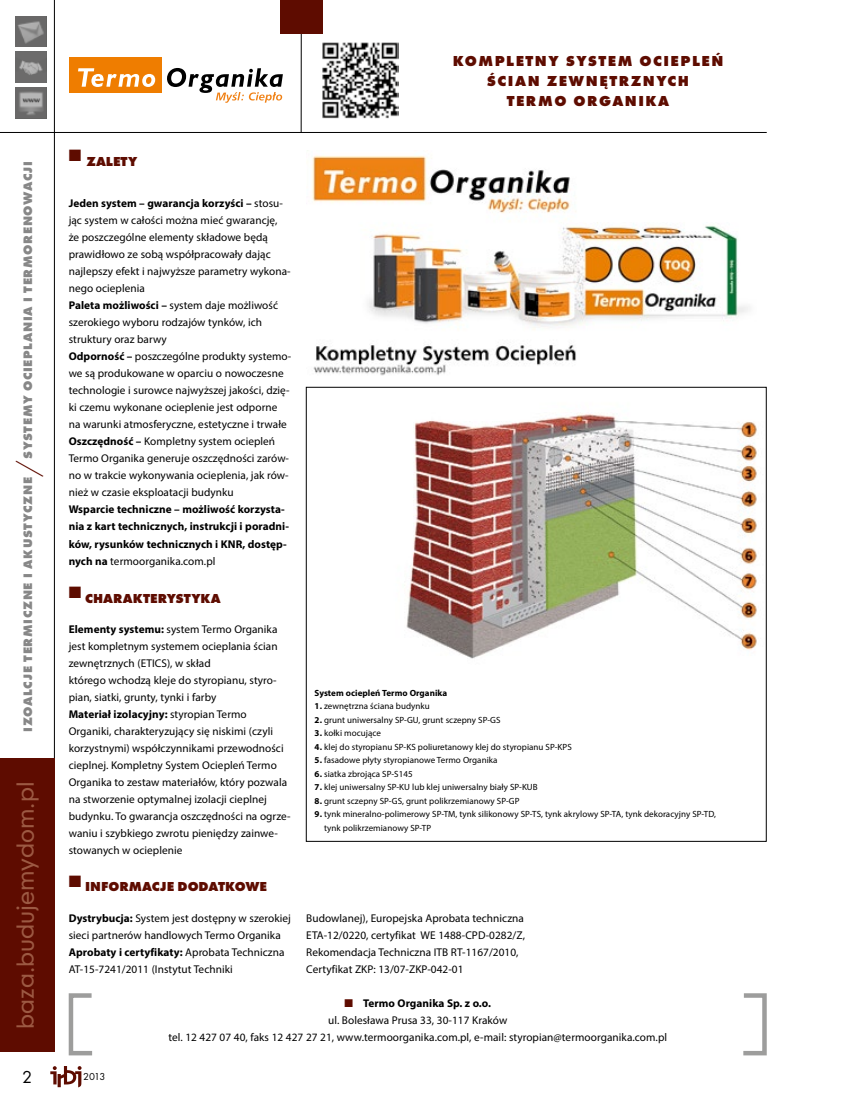
<style>
.page{position:relative;width:851px;height:1106px;background:#fff}
.page>*{position:absolute;margin:0;border:0;box-sizing:border-box;transform-origin:0 0}
.t1{font:30px "Futura TEE Ligh";color:#5e0c00}
.t2{font:22.5px "Geometric 706 Md EU";color:#9c5943}
.t3{font:18px "Futura TEE";color:#000}
.t4{font:700 15px/19.8px "Futura TEE Extr";letter-spacing:.1em;color:#5e0c00;text-align:center}
.t5{font:700 13.5px "Futura TEE Extr";color:#5e0c00}
.t6{font:700 12.75px "Futura TEE Extr";letter-spacing:.05em;color:#878787}
.t7{font:11.25px/17px "Myriad Pro";letter-spacing:.005em;color:#000}
.t8{font:700 11.25px/17px "Myriad Pro";letter-spacing:.005em;color:#000}
.t9{font:10.5px "Futura TEE";color:#000}
.t10{font:9px/13.5px "Myriad Pro";letter-spacing:.005em;color:#000}
.t11{font:700 9px "Myriad Pro";letter-spacing:.005em;color:#000}
.s1{font-weight:700}
.s2{font-weight:400}
.s3{color:#5e0c00}
</style>
<div class="page">
<hr style="left:54px;top:0;width:1px;height:1052px;background:#000">
<svg style="left:50px;top:1066px;width:31px;height:21px"></svg>
<div style="left:0;top:758px;width:54px;height:294px;background:#5e0c00"></div>
<hr style="left:0;top:132px;width:766px;height:1px;background:#000">
<hr style="left:301px;top:33px;width:1px;height:100px;background:#000">
<svg style="left:16px;top:16px;width:30px;height:31px"></svg>
<svg style="left:16px;top:52px;width:30px;height:30px"></svg>
<svg style="left:16px;top:88px;width:30px;height:30px"></svg>
<div style="left:280px;top:0;width:43px;height:34px;background:#5e0c00"></div>
<div style="left:70px;top:58px;width:92px;height:35px;background:#ef7d00"></div>
<svg style="left:78px;top:68px;width:77px;height:19px"></svg>
<svg style="left:167px;top:68px;width:116px;height:35px"></svg>
<img style="left:322px;top:42px;width:76px;height:77px">
<svg style="left:68px;top:993px;width:25px;height:63px"></svg>
<svg style="left:743px;top:993px;width:24px;height:63px"></svg>
<img style="left:307px;top:150px;width:441px;height:226px">
<img style="left:406px;top:413px;width:351px;height:246px">
<p class="t6" style="left:20px;top:458px;width:298px;rotate:-90deg">SYSTEMY OCIEPLania I TERMORENOWACJI</p>
<h1 class="t1" style="left:11px;top:477px;width:18px;rotate:-90deg">/</h1>
<p class="t6" style="left:20px;top:731px;width:256px;rotate:-90deg">IZOALCJE TERMICZNE I AKUSTYCZNE</p>
<h2 class="t2" style="left:10px;top:1028px;width:249px;rotate:-90deg">baza.budujemydom.pl</h2>
<h3 class="t3" style="left:22px;top:1065px;width:12px">2</h3>
<h3 class="t4" style="left:452px;top:51px;width:272px">KOMPLETNY SYSTEM OCIEPLEŃ<br>ŚCIAN ZEWNĘTRZNYCH<br>TERMO ORGANIKA</h3>
<p class="t5" style="left:69px;top:153px;width:70px">■ ZALETY</p>
<p class="t7" style="left:69px;top:195px;width:224px"><span class="s1">Jeden system – gwarancja korzyści –</span> stosu&shy;jąc system w całości można mieć gwarancję,<br>że poszczególne elementy składowe będą prawidłowo ze sobą współpracowały dając najlepszy efekt i najwyższe parametry wykona&shy;nego ocieplenia<br><span class="s1">Paleta możliwości –</span> system daje możliwość szerokiego wyboru rodzajów tynków, ich struktury oraz barwy<br><span class="s1">Odporność –</span> poszczególne produkty systemo&shy;we są produkowane w oparciu o nowoczesne technologie i surowce najwyższej jakości, dzię&shy;ki czemu wykonane ocieplenie jest odporne na warunki atmosferyczne, estetyczne i trwałe <span class="s1">Oszczędność –</span> Kompletny system ociepleń Termo Organika generuje oszczędności zarów&shy;no w trakcie wykonywania ocieplenia, jak rów&shy;nież w czasie eksploatacji budynku</p>
<p class="t8" style="left:69px;top:501px;width:222px">Wsparcie techniczne – możliwość korzysta&shy;nia z kart technicznych, instrukcji i poradni&shy;ków, rysunków technicznych i KNR, dostęp&shy;nych na <span class="s2">termoorganika.com.pl</span></p>
<p class="t5" style="left:69px;top:590px;width:153px">■ CHARAKTERYSTYKA</p>
<p class="t7" style="left:69px;top:620px;width:223px"><span class="s1">Elementy systemu:</span> system Termo Organika jest kompletnym systemem ocieplania ścian zewnętrznych (ETICS), w skład<br>którego wchodzą kleje do styropianu, styro&shy;pian, siatki, grunty, tynki i farby<br><span class="s1">Materiał izolacyjny:</span> styropian Termo Organiki, charakteryzujący się niskimi (czyli korzystnymi) współczynnikami przewodności cieplnej. Kompletny System Ociepleń Termo Organika to zestaw materiałów, który pozwala na stworzenie optymalnej izolacji cieplnej budynku. To gwarancja oszczędności na ogrze&shy;waniu i szybkiego zwrotu pieniędzy zainwe&shy;stowanych w ocieplenie</p>
<p class="t5" style="left:69px;top:878px;width:200px">■ INFORMACJE DODATKOWE</p>
<p class="t7" style="left:69px;top:909px;width:224px"><span class="s1">Dystrybucja:</span> System jest dostępny w szerokiej sieci partnerów handlowych Termo Organika <span class="s1">Aprobaty i certyfikaty:</span> Aprobata Techniczna AT-15-7241/2011 (Instytut Techniki</p>
<p class="t7" style="left:306px;top:909px;width:220px">Budowlanej), Europejska Aprobata techniczna ETA-12/0220, certyfikat WE 1488-CPD-0282/Z, Rekomendacja Techniczna ITB RT-1167/2010, Certyfikat ZKP: 13/07-ZKP-042-01</p>
<p class="t7" style="left:168px;top:994px;width:500px;text-align:center"><span class="s3">■</span> <span class="s1">Termo Organika Sp. z o.o.<br></span>ul. Bolesława Prusa 33, 30-117 Kraków<br>tel. 12 427 07 40, faks 12 427 27 21, www.termoorganika.com.pl, e-mail: styropian@termoorganika.com.pl</p>
<p class="t11" style="left:314px;top:686px;width:134px">System ociepleń Termo Organika</p>
<p class="t10" style="left:314px;top:699px;width:117px"><span class="s1">1.</span> zewnętrzna ściana budynku</p>
<p class="t10" style="left:314px;top:712px;width:187px"><span class="s1">2.</span> grunt uniwersalny SP-GU, grunt sczepny SP-GS</p>
<p class="t10" style="left:314px;top:726px;width:68px"><span class="s1">3.</span> kołki mocujące</p>
<p class="t10" style="left:314px;top:739px;width:258px"><span class="s1">4.</span> klej do styropianu SP-KS poliuretanowy klej do styropianu SP-KPS</p>
<p class="t10" style="left:314px;top:753px;width:184px"><span class="s1">5.</span> fasadowe płyty styropianowe Termo Organika</p>
<p class="t10" style="left:314px;top:766px;width:99px"><span class="s1">6.</span> siatka zbrojąca SP-S145</p>
<p class="t10" style="left:314px;top:780px;width:224px"><span class="s1">7.</span> klej uniwersalny SP-KU lub klej uniwersalny biały SP-KUB</p>
<p class="t10" style="left:314px;top:793px;width:206px"><span class="s1">8.</span> grunt sczepny SP-GS, grunt polikrzemianowy SP-GP</p>
<p class="t10" style="left:324px;top:807px;width:393px;text-indent:-9px"><span class="s1">9.</span> tynk mineralno-polimerowy SP-TM, tynk silikonowy SP-TS, tynk akrylowy SP-TA, tynk dekoracyjny SP-TD, tynk polikrzemianowy SP-TP</p>
<p class="t9" style="left:83px;top:1070px;width:24px">2013</p>
</div>
